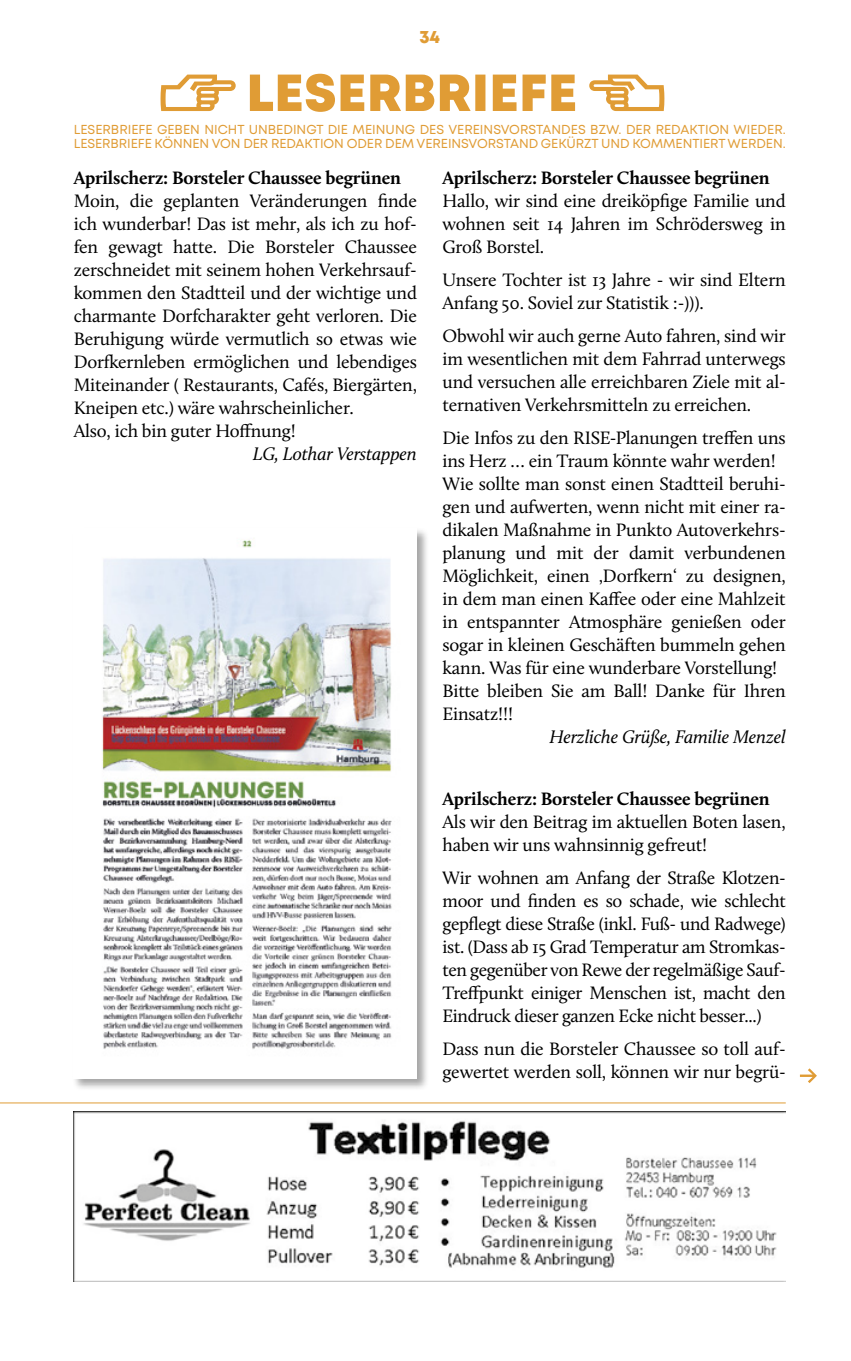
<style>
.page{position:relative;width:851px;height:1361px;background:#fff}
.page>*{position:absolute;margin:0;border:0;box-sizing:border-box;transform-origin:0 0}
.GBB_19_NORMALTEXT_AU{font:italic 18.8px "Calluna";letter-spacing:-.01em;color:#000}
.GBB_19_NORMALTEXT{font:18.6px/23px "Calluna";letter-spacing:-.01em;color:#000;text-align:justify}
.GBB_19_NORMALTEXT-2{font:700 18.6px "Calluna";letter-spacing:-.01em;color:#000}
.t1{font:800 18px "Mont";color:#e09c35}
.GBB_19_NORMALTEXT-3{font:13px/14px "Mont";letter-spacing:-.005em;color:#e09c35}
</style>
<div class="page">
<svg style="left:250px;top:74px;width:325px;height:38px"></svg>
<svg style="left:589px;top:75px;width:75px;height:36px"></svg>
<svg style="left:160px;top:75px;width:76px;height:36px"></svg>
<hr style="left:0;top:1102px;width:785px;height:1px;background:#e09c35">
<img style="left:74px;top:1112px;width:711px;height:169px">
<div style="left:72px;top:527px;width:357px;height:563px;background:#000;opacity:.35"></div>
<img style="left:74px;top:529px;width:343px;height:549px">
<svg style="left:799px;top:1068px;width:17px;height:15px"></svg>
<p class="t1" style="left:419px;top:25px;width:22px">34</p>
<p class="GBB_19_NORMALTEXT-3" style="left:74px;top:123px;width:713px">LESERBRIEFE GEBEN NICHT UNBEDINGT DIE MEINUNG DES VEREINSVORSTANDES BZW. DER REDAKTION WIEDER.<br>LESERBRIEFE KÖNNEN VON DER REDAKTION ODER DEM VEREINSVORSTAND GEKÜRZT UND KOMMENTIERT WERDEN.</p>
<p class="GBB_19_NORMALTEXT-2" style="left:74px;top:166px;width:329px">Aprilscherz: Borsteler Chaussee begrünen</p>
<p class="GBB_19_NORMALTEXT" style="left:74px;top:189px;width:345px">Moin, die geplanten Veränderungen finde ich wunderbar! Das ist mehr, als ich zu hof&shy;fen gewagt hatte. Die Borsteler Chaussee zerschneidet mit seinem hohen Verkehrsauf&shy;kommen den Stadtteil und der wichtige und charmante Dorfcharakter geht verloren. Die Beruhigung würde vermutlich so etwas wie Dorfkernleben ermöglichen und lebendiges Miteinander ( Restaurants, Cafés, Biergärten, Kneipen etc.) wäre wahrscheinlicher.</p>
<p class="GBB_19_NORMALTEXT" style="left:74px;top:419px;width:223px">Also, ich bin guter Hoffnung!</p>
<p class="GBB_19_NORMALTEXT_AU" style="left:253px;top:442px;width:166px">LG, Lothar Verstappen</p>
<p class="GBB_19_NORMALTEXT-2" style="left:442px;top:166px;width:329px">Aprilscherz: Borsteler Chaussee begrünen</p>
<p class="GBB_19_NORMALTEXT" style="left:442px;top:189px;width:345px">Hallo, wir sind eine dreiköpfige Familie und wohnen seit 14 Jahren im Schrödersweg in Groß Borstel.</p>
<p class="GBB_19_NORMALTEXT" style="left:442px;top:268px;width:345px">Unsere Tochter ist 13 Jahre - wir sind Eltern<br>Anfang 50. Soviel zur Statistik :-))).</p>
<p class="GBB_19_NORMALTEXT" style="left:442px;top:324px;width:344px">Obwohl wir auch gerne Auto fahren, sind wir im wesentlichen mit dem Fahrrad unterwegs und versuchen alle erreichbaren Ziele mit al&shy;ternativen Verkehrsmitteln zu erreichen.</p>
<p class="GBB_19_NORMALTEXT" style="left:442px;top:426px;width:344px">Die Infos zu den RISE-Planungen treffen uns ins Herz … ein Traum könnte wahr werden!</p>
<p class="GBB_19_NORMALTEXT" style="left:442px;top:472px;width:345px">Wie sollte man sonst einen Stadtteil beruhi&shy;gen und aufwerten, wenn nicht mit einer ra&shy;dikalen Maßnahme in Punkto Autoverkehrs&shy;planung und mit der damit verbundenen Möglichkeit, einen ‚Dorfkern‘ zu designen, in dem man einen Kaffee oder eine Mahlzeit in entspannter Atmosphäre genießen oder sogar in kleinen Geschäften bummeln gehen kann. Was für eine wunderbare Vorstellung!</p>
<p class="GBB_19_NORMALTEXT" style="left:442px;top:679px;width:345px">Bitte bleiben Sie am Ball! Danke für Ihren<br>Einsatz!!!</p>
<p class="GBB_19_NORMALTEXT_AU" style="left:549px;top:725px;width:238px">Herzliche Grüße, Familie Menzel</p>
<p class="GBB_19_NORMALTEXT-2" style="left:442px;top:787px;width:329px">Aprilscherz: Borsteler Chaussee begrünen</p>
<p class="GBB_19_NORMALTEXT" style="left:442px;top:810px;width:344px">Als wir den Beitrag im aktuellen Boten lasen, haben wir uns wahnsinnig gefreut!</p>
<p class="GBB_19_NORMALTEXT" style="left:442px;top:866px;width:345px">Wir wohnen am Anfang der Straße Klotzen&shy;moor und finden es so schade, wie schlecht gepflegt diese Straße (inkl. Fuß- und Radwege) ist. (Dass ab 15 Grad Temperatur am Stromkas&shy;ten gegenüber von Rewe der regelmäßige Sauf-Treffpunkt einiger Menschen ist, macht den Eindruck dieser ganzen Ecke nicht besser...)</p>
<p class="GBB_19_NORMALTEXT" style="left:442px;top:1037px;width:344px">Dass nun die Borsteler Chaussee so toll auf&shy;gewertet werden soll, können wir nur begrü-</p>
</div>
